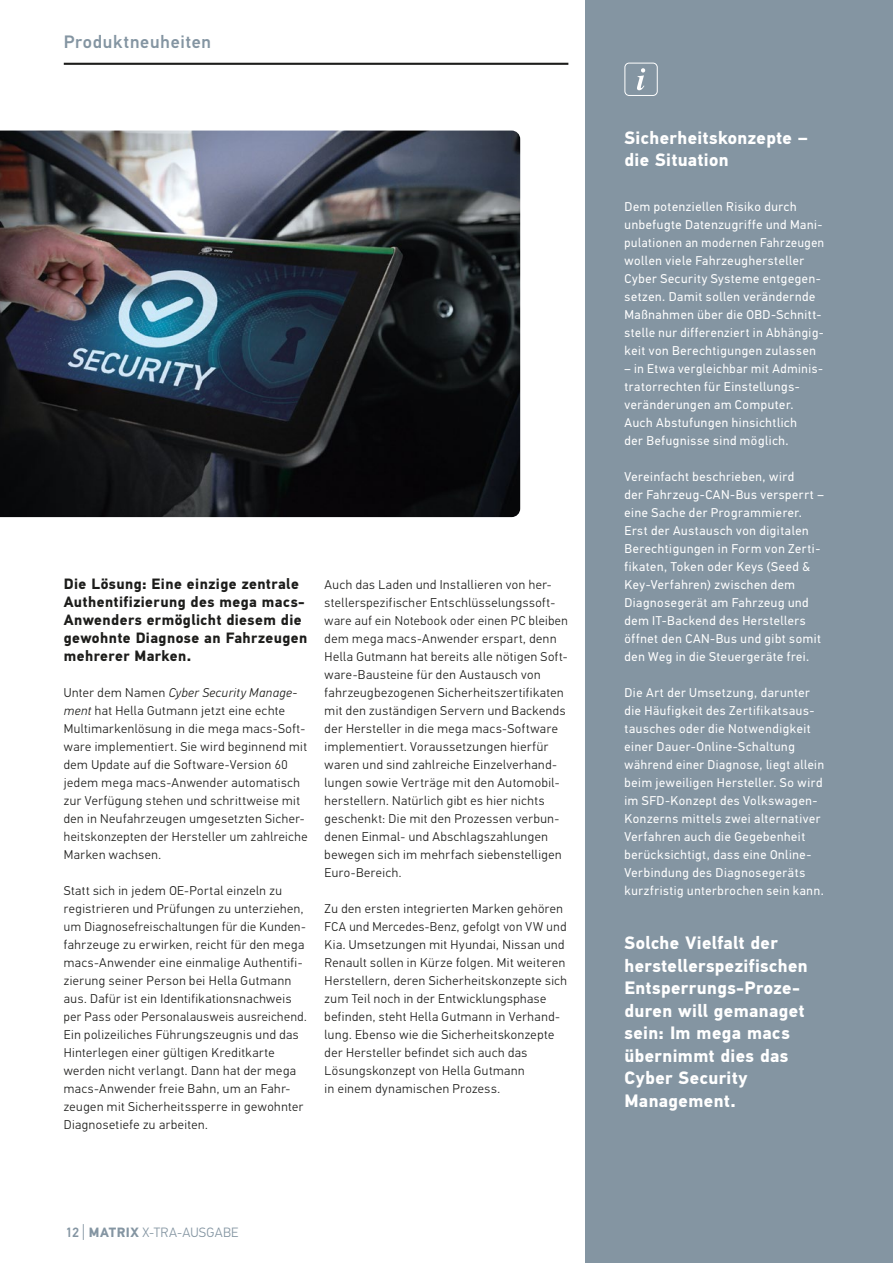
<style>
.page{position:relative;width:893px;height:1263px;background:#fff}
.page>*{position:absolute;margin:0;border:0;box-sizing:border-box;transform-origin:0 0}
.Head_12_15{font:700 18px/22.5px "Hella DIN Universal";letter-spacing:.02em;color:#fff}
.Kolumnentitel_L{font:500 18px "Hella DIN Universal";letter-spacing:.04em;color:#8495a2}
.Text_10_13{font:700 15px/18px "Hella DIN Universal";letter-spacing:.025em;color:#1d1d1b}
.t1{font:300 13.5px "Hella DIN Universal";letter-spacing:.02em;color:#8495a2}
.Text_8_5_12{font:300 12.75px/18px "Hella DIN Universal";letter-spacing:.04em;color:#1d1d1b}
.Text_8_5_12-2{font:12.75px/18px "Hella DIN Universal";letter-spacing:.05em;color:#fff}
.s1{font-style:italic}
.s2{font-weight:500}
.s3{font-size:18px}
.s4{font-weight:700}
</style>
<div class="page">
<div style="left:585px;top:0;width:308px;height:1263px;background:#8495a2"></div>
<hr style="left:64px;top:63px;width:504px;height:2px;background:#1d1d1b">
<div style="left:624px;top:63px;width:34px;height:33px;border:1px solid #fff;border-radius:4px"></div>
<svg style="left:637px;top:68px;width:8px;height:22px"></svg>
<img style="left:0;top:131px;width:520px;height:386px">
<p class="Kolumnentitel_L" style="left:64px;top:30px;width:149px">Produktneuheiten</p>
<p class="Text_10_13" style="left:64px;top:576px;width:245px">Die Lösung: Eine einzige zentrale<br>Authentifizierung des mega macs-<br>Anwenders ermöglicht diesem die gewohnte Diagnose an Fahrzeugen mehrerer Marken.</p>
<p class="Text_8_5_12" style="left:64px;top:685px;width:245px">Unter dem Namen <span class="s1">Cyber Security Manage&shy;ment</span> hat Hella Gutmann jetzt eine echte Multimarkenlösung in die mega macs-Soft&shy;ware implementiert. Sie wird beginnend mit dem Update auf die Software-Version 60 jedem mega macs-Anwender automatisch zur Verfügung stehen und schrittweise mit den in Neufahrzeugen umgesetzten Sicher&shy;heitskonzepten der Hersteller um zahlreiche Marken wachsen.</p>
<p class="Text_8_5_12" style="left:64px;top:883px;width:244px">Statt sich in jedem OE-Portal einzeln zu registrieren und Prüfungen zu unterziehen, um Diagnosefreischaltungen für die Kunden&shy;fahrzeuge zu erwirken, reicht für den mega macs-Anwender eine einmalige Authentifi&shy;zierung seiner Person bei Hella Gutmann aus. Dafür ist ein Identifikationsnachweis per Pass oder Personalausweis ausreichend.<br>Ein polizeiliches Führungszeugnis und das Hinterlegen einer gültigen Kreditkarte werden nicht verlangt. Dann hat der mega macs-Anwender freie Bahn, um an Fahr&shy;zeugen mit Sicherheitssperre in gewohnter Diagnosetiefe zu arbeiten.</p>
<p class="Text_8_5_12" style="left:325px;top:577px;width:245px">Auch das Laden und Installieren von her&shy;stellerspezifischer Entschlüsselungssoft&shy;ware auf ein Notebook oder einen PC bleiben dem mega macs-Anwender erspart, denn Hella Gutmann hat bereits alle nötigen Soft&shy;ware-Bausteine für den Austausch von fahrzeugbezogenen Sicherheitszertifikaten mit den zuständigen Servern und Backends der Hersteller in die mega macs-Software implementiert. Voraussetzungen hierfür waren und sind zahlreiche Einzelverhand&shy;lungen sowie Verträge mit den Automobil&shy;herstellern. Natürlich gibt es hier nichts geschenkt: Die mit den Prozessen verbun&shy;denen Einmal- und Abschlagszahlungen bewegen sich im mehrfach siebenstelligen Euro-Bereich.</p>
<p class="Text_8_5_12" style="left:325px;top:901px;width:244px">Zu den ersten integrierten Marken gehören FCA und Mercedes-Benz, gefolgt von VW und Kia. Umsetzungen mit Hyundai, Nissan und Renault sollen in Kürze folgen. Mit weiteren Herstellern, deren Sicherheitskonzepte sich zum Teil noch in der Entwicklungsphase befinden, steht Hella Gutmann in Verhand&shy;lung. Ebenso wie die Sicherheitskonzepte der Hersteller befindet sich auch das Lösungskonzept von Hella Gutmann<br>in einem dynamischen Prozess.</p>
<p class="t1" style="left:65px;top:1224px;width:175px"><span class="s2">12</span> <span class="s3">|</span> <span class="s4">MATRIX</span> X-TRA-AUSGABE</p>
<p class="Head_12_15" style="left:624px;top:127px;width:184px">Sicherheitskonzepte – die Situation</p>
<p class="Text_8_5_12-2" style="left:624px;top:199px;width:201px">Dem potenziellen Risiko durch unbefugte Datenzugriffe und Mani&shy;pulationen an modernen Fahrzeugen wollen viele Fahrzeughersteller Cyber Security Systeme entgegen&shy;setzen. Damit sollen verändernde Maßnahmen über die OBD-Schnitt&shy;stelle nur differenziert in Abhängig&shy;keit von Berechtigungen zulassen</p>
<p class="Text_8_5_12-2" style="left:624px;top:361px;width:200px">– in Etwa vergleichbar mit Adminis&shy;tratorrechten für Einstellungs&shy;veränderungen am Computer.<br>Auch Abstufungen hinsichtlich<br>der Befugnisse sind möglich.</p>
<p class="Text_8_5_12-2" style="left:624px;top:469px;width:201px">Vereinfacht beschrieben, wird<br>der Fahrzeug-CAN-Bus versperrt – eine Sache der Programmierer.<br>Erst der Austausch von digitalen<br>Berechtigungen in Form von Zerti&shy;fikaten, Token oder Keys (Seed &amp;<br>Key-Verfahren) zwischen dem<br>Diagnosegerät am Fahrzeug und dem IT-Backend des Herstellers öffnet den CAN-Bus und gibt somit den Weg in die Steuergeräte frei.</p>
<p class="Text_8_5_12-2" style="left:624px;top:685px;width:201px">Die Art der Umsetzung, darunter die Häufigkeit des Zertifikatsaus&shy;tausches oder die Notwendigkeit einer Dauer-Online-Schaltung während einer Diagnose, liegt allein beim jeweiligen Hersteller. So wird im SFD-Konzept des Volkswagen-Konzerns mittels zwei alternativer Verfahren auch die Gegebenheit berücksichtigt, dass eine Online-Verbindung des Diagnosegeräts kurzfristig unterbrochen sein kann.</p>
<p class="Head_12_15" style="left:624px;top:933px;width:185px">Solche Vielfalt der herstellerspezifischen<br>Entsperrungs-Proze&shy;duren will gemanaget sein: Im mega macs übernimmt dies das<br>Cyber Security<br>Management.</p>
</div>
